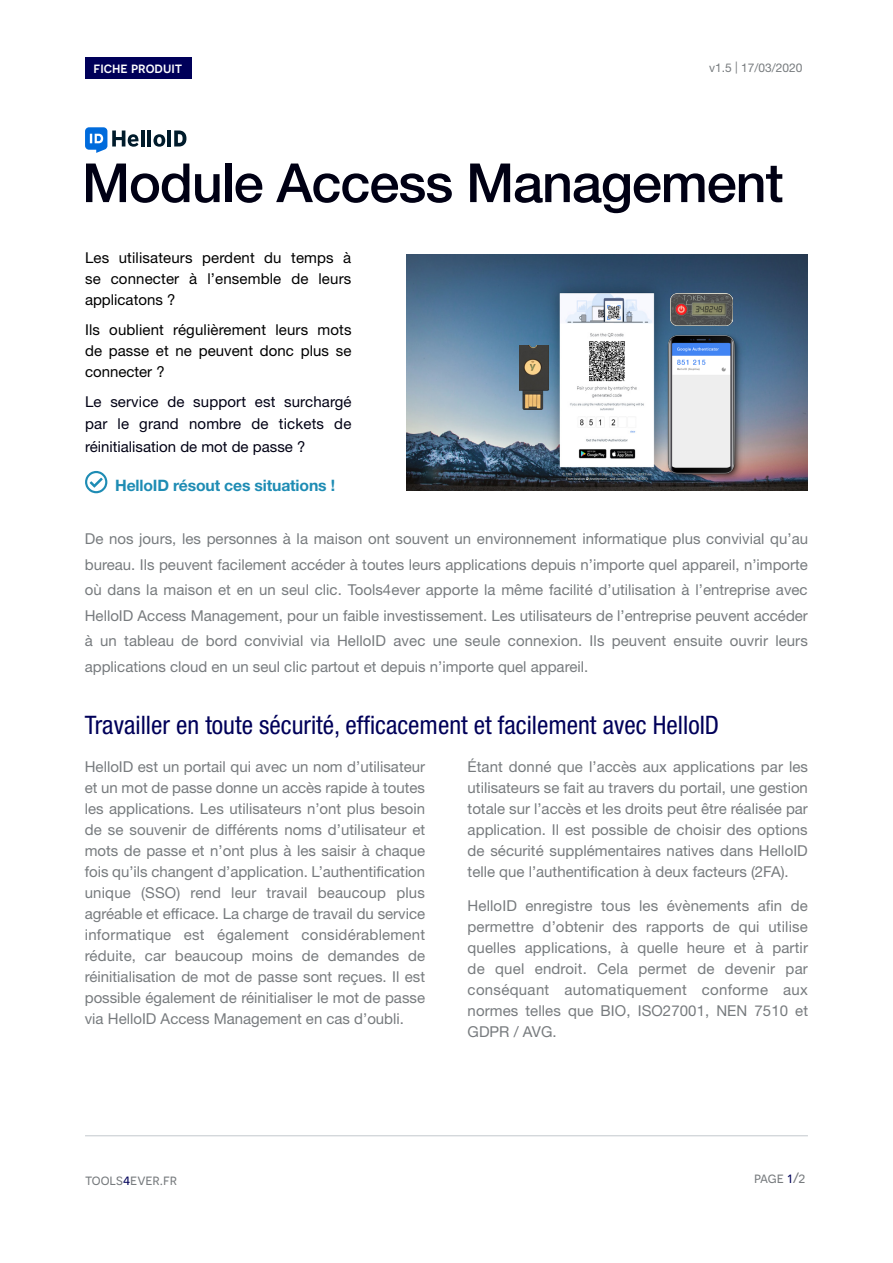
<style>
.page{position:relative;width:893px;height:1263px;background:#fff}
.page>*{position:absolute;margin:0;border:0;box-sizing:border-box;transform-origin:0 0}
.Product_Title_Large{font:500 54px "Helvetica Neue LT Std";letter-spacing:-.02em;color:#000014}
.Kaft_Header_1{font:condensed 25.5px "Helvetica Neue LT Std";color:#000059}
.Paragraph{font:700 15.75px "Helvetica Neue LT Std";letter-spacing:-.01em;color:#1e8cb4}
.Paragraph_Front{font:15px/21px "Helvetica Neue LT Std";color:#777b7e;text-align:justify}
.Paragraph-2{font:15px/25.5px "Helvetica Neue LT Std";color:#777b7e;text-align:justify}
.Paragraph-3{font:15px/21px "Helvetica Neue LT Std";letter-spacing:.01em;color:#000;text-align:justify}
.Paragraph-4{font:15px/22px "Helvetica Neue LT Std";color:#000014;text-align:justify}
.Foot_Branding{font:15px "Novecentosans";color:#777b7e}
.Head_Running{font:500 15px "Novecentosans";color:#fff}
.Foot_Paging{font:15px "Novecentosans";color:#777b7e}
.Head_Title{font:12px "Helvetica Neue LT Std";color:#777b7e}
.s1{color:#000059}
</style>
<div class="page">
<div style="left:85px;top:58px;width:106px;height:21px;background:#000059"></div>
<hr style="left:85px;top:1135px;width:723px;height:1px;background:#c3c8cd">
<svg style="left:85px;top:471px;width:22px;height:22px"></svg>
<hr style="left:141px;top:130px;width:3px;height:16px;background:#001b2b">
<hr style="left:147px;top:130px;width:4px;height:16px;background:#001b2b">
<svg style="left:153px;top:134px;width:12px;height:13px"></svg>
<hr style="left:168px;top:130px;width:3px;height:16px;background:#001b2b">
<svg style="left:85px;top:127px;width:54px;height:26px"></svg>
<svg style="left:174px;top:130px;width:12px;height:16px"></svg>
<img style="left:406px;top:255px;width:402px;height:236px">
<img style="left:665px;top:333px;width:80px;height:151px">
<img style="left:520px;top:345px;width:28px;height:64px">
<img style="left:671px;top:294px;width:61px;height:32px">
<p class="Head_Running" style="left:94px;top:59px;width:90px">fiche produit</p>
<p class="Head_Title" style="left:709px;top:60px;width:95px">v1.5 | 17/03/2020</p>
<p class="Product_Title_Large" style="left:82px;top:151px;width:703px">Module Access Management</p>
<p class="Paragraph-3" style="left:85px;top:247px;width:268px">Les utilisateurs perdent du temps à se connecter à l’ensemble de leurs applicatons ?</p>
<p class="Paragraph-3" style="left:85px;top:319px;width:268px">Ils oublient régulièrement leurs mots de passe et ne peuvent donc plus se connecter ?</p>
<p class="Paragraph-4" style="left:85px;top:391px;width:268px">Le service de support est surchargé par le grand nombre de tickets de réinitialisation de mot de passe ?</p>
<p class="Paragraph" style="left:115px;top:475px;width:221px">HelloID résout ces situations !</p>
<p class="Paragraph-2" style="left:85px;top:526px;width:725px">De nos jours, les personnes à la maison ont souvent un environnement informatique plus convivial qu’au bureau. Ils peuvent facilement accéder à toutes leurs applications depuis n’importe quel appareil, n’importe où dans la maison et en un seul clic. Tools4ever apporte la même facilité d’utilisation à l’entreprise avec HelloID Access Management, pour un faible investissement. Les utilisateurs de l’entreprise peuvent accéder à un tableau de bord convivial via HelloID avec une seule connexion. Ils peuvent ensuite ouvrir leurs applications cloud en un seul clic partout et depuis n’importe quel appareil.</p>
<p class="Kaft_Header_1" style="left:85px;top:710px;width:636px">Travailler en toute sécurité, efficacement et facilement avec HelloID</p>
<p class="Paragraph_Front" style="left:85px;top:756px;width:342px">HelloID est un portail qui avec un nom d’utilisateur et un mot de passe donne un accès rapide à toutes les applications. Les utilisateurs n’ont plus besoin de se souvenir de différents noms d’utilisateur et mots de passe et n’ont plus à les saisir à chaque fois qu’ils changent d’application. L’authentification unique (SSO) rend leur travail beaucoup plus agréable et efficace. La charge de travail du service informatique est également considérablement réduite, car beaucoup moins de demandes de réinitialisation de mot de passe sont reçues. Il est possible également de réinitialiser le mot de passe via HelloID Access Management en cas d’oubli.</p>
<p class="Paragraph_Front" style="left:468px;top:756px;width:342px">Étant donné que l’accès aux applications par les utilisateurs se fait au travers du portail, une gestion totale sur l’accès et les droits peut être réalisée par application. Il est possible de choisir des options de sécurité supplémentaires natives dans HelloID telle que l’authentification à deux facteurs (2FA).</p>
<p class="Paragraph_Front" style="left:468px;top:895px;width:342px">HelloID enregistre tous les évènements afin de permettre d’obtenir des rapports de qui utilise quelles applications, à quelle heure et à partir de quel endroit. Cela permet de devenir par conséquant automatiquement conforme aux normes telles que BIO, ISO27001, NEN 7510 et GDPR / AVG.</p>
<p class="Foot_Branding" style="left:85px;top:1171px;width:94px">tools<span class="s1">4</span>ever.fr</p>
<p class="Foot_Paging" style="left:754px;top:1169px;width:53px">page <span class="s1">1</span>/2</p>
</div>
